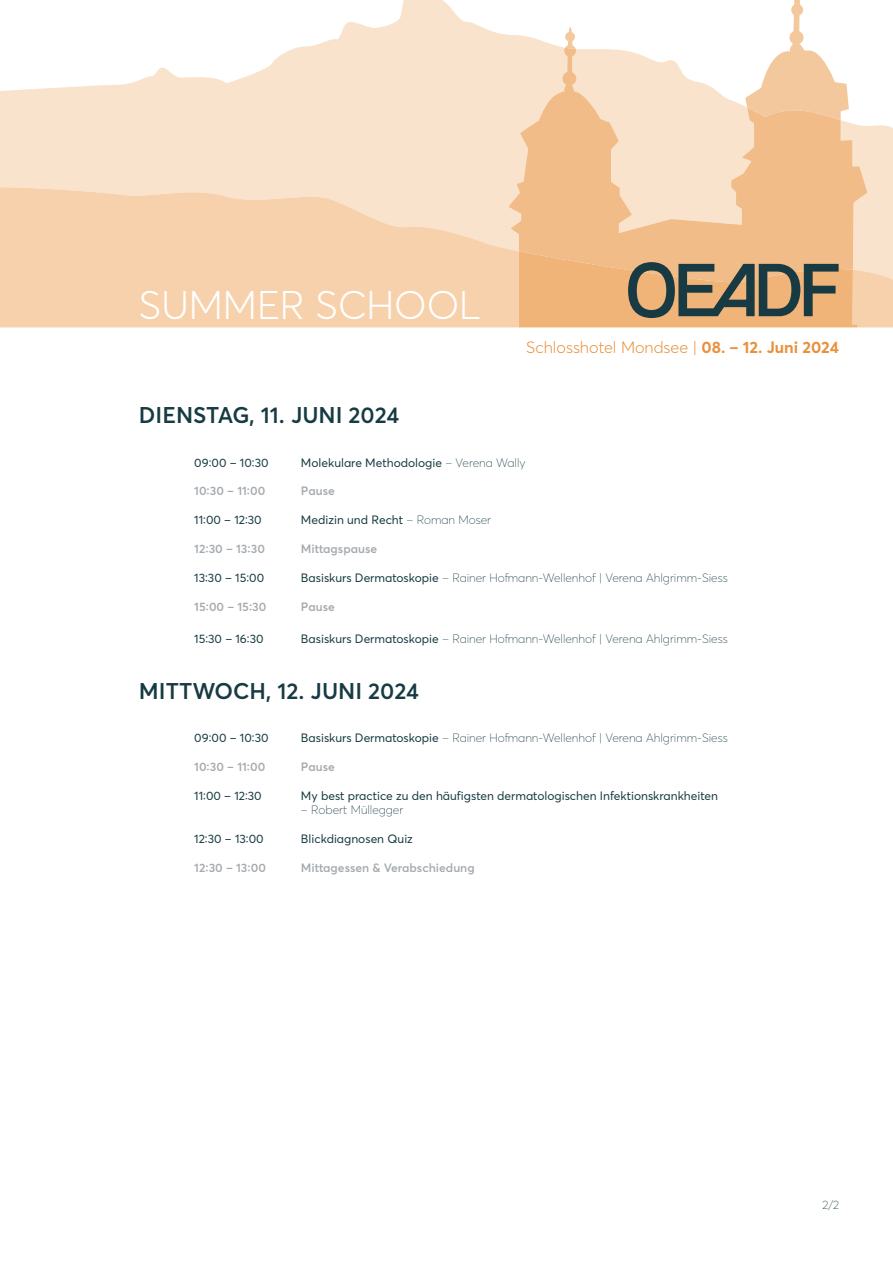
<style>
.page{position:relative;width:893px;height:1263px;background:#fff}
.page>*{position:absolute;margin:0;border:0;box-sizing:border-box;transform-origin:0 0}
.t1{font:300 39.45px "Averta PE";color:#fff}
.t2{font:600 22.5px "Averta PE";color:#173b42}
.t3{font:300 16.2px "Averta PE";color:#e8913d}
.t4{font:12px "Averta PE";color:#173b42}
.t5{font:100 12px "Averta PE";color:#173b42}
.t6{font:600 12px "Averta PE";color:#a5aaaf}
.s1{font-weight:700}
.s2{font-weight:100}
.s3{font-weight:400}
</style>
<div class="page">
<svg style="left:0;top:0;width:893px;height:187px;fill:#fae3cd"></svg>
<svg style="left:0;top:187px;width:893px;height:140px;background:#f7d3b1"></svg>
<svg style="left:565px;top:0;width:284px;height:48px"></svg>
<svg style="left:508px;top:48px;width:359px;height:234px;background:#f6d2af"></svg>
<svg style="left:519px;top:251px;width:339px;height:76px;background:#c39c70"></svg>
<h1 class="t1" style="left:139px;top:278px;width:343px">SUMMER SCHOOL</h1>
<h3 class="t3" style="left:526px;top:336px;width:314px">Schlosshotel Mondsee | <span class="s1">08. – 12. Juni 2024</span></h3>
<h2 class="t2" style="left:139px;top:400px;width:262px">DIENSTAG, 11. JUNI 2024</h2>
<p class="t4" style="left:194px;top:454px;width:76px">09∶00 – 10∶30</p>
<p class="t4" style="left:301px;top:454px;width:226px">Molekulare Methodologie <span class="s2">– Verena Wally</span></p>
<p class="t6" style="left:194px;top:483px;width:73px">10∶30 – 11∶00</p>
<p class="t6" style="left:301px;top:483px;width:35px">Pause</p>
<p class="t4" style="left:194px;top:512px;width:69px">11∶00 – 12∶30</p>
<p class="t4" style="left:301px;top:512px;width:192px">Medizin und Recht <span class="s2">– Roman Moser</span></p>
<p class="t6" style="left:194px;top:540px;width:72px">12∶30 – 13∶30</p>
<p class="t6" style="left:301px;top:540px;width:78px">Mittagspause</p>
<p class="t4" style="left:194px;top:569px;width:71px">13∶30 – 15∶00</p>
<p class="t5" style="left:301px;top:569px;width:428px"><span class="s3">Basiskurs Dermatoskopie</span> – Rainer Hofmann-Wellenhof | Verena Ahlgrimm-Siess</p>
<p class="t6" style="left:194px;top:598px;width:74px">15∶00 – 15∶30</p>
<p class="t6" style="left:301px;top:598px;width:35px">Pause</p>
<p class="t4" style="left:194px;top:630px;width:71px">15∶30 – 16∶30</p>
<p class="t5" style="left:301px;top:630px;width:428px"><span class="s3">Basiskurs Dermatoskopie</span> – Rainer Hofmann-Wellenhof | Verena Ahlgrimm-Siess</p>
<h2 class="t2" style="left:139px;top:675px;width:282px">MITTWOCH, 12. JUNI 2024</h2>
<p class="t4" style="left:194px;top:729px;width:76px">09∶00 – 10∶30</p>
<p class="t5" style="left:301px;top:729px;width:428px"><span class="s3">Basiskurs Dermatoskopie</span> – Rainer Hofmann-Wellenhof | Verena Ahlgrimm-Siess</p>
<p class="t6" style="left:194px;top:758px;width:73px">10∶30 – 11∶00</p>
<p class="t6" style="left:301px;top:758px;width:35px">Pause</p>
<p class="t4" style="left:194px;top:787px;width:69px">11∶00 – 12∶30</p>
<p class="t4" style="left:301px;top:787px;width:419px">My best practice zu den häufigsten dermatologischen Infektionskrankheiten</p>
<p class="t5" style="left:301px;top:801px;width:104px">– Robert Müllegger</p>
<p class="t4" style="left:194px;top:830px;width:71px">12∶30 – 13∶00</p>
<p class="t4" style="left:301px;top:830px;width:113px">Blickdiagnosen Quiz</p>
<p class="t6" style="left:194px;top:859px;width:73px">12∶30 – 13∶00</p>
<p class="t6" style="left:301px;top:859px;width:175px">Mittagessen &amp; Verabschiedung</p>
<p class="t5" style="left:823px;top:1196px;width:18px">2/2</p>
</div>
